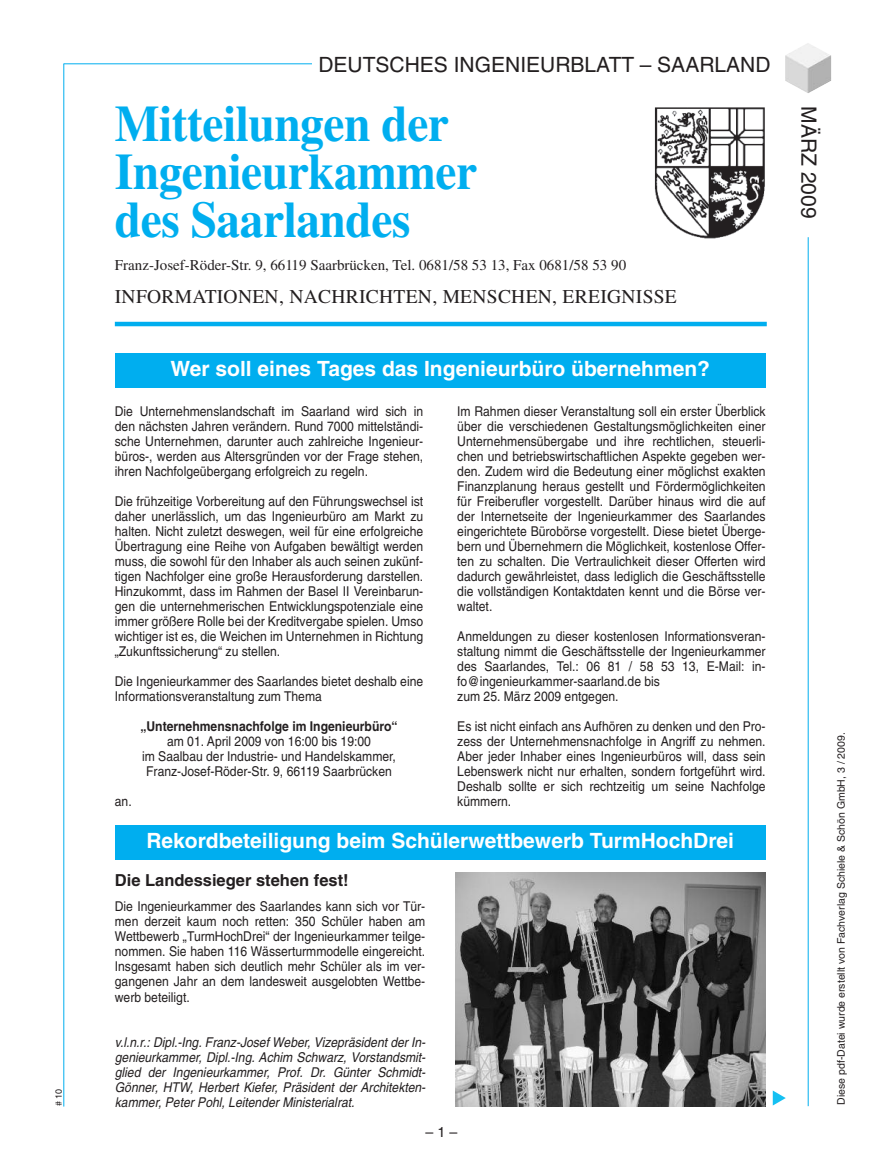
<style>
.page{position:relative;width:872px;height:1170px;background:#fff}
.page>*{position:absolute;margin:0;border:0;box-sizing:border-box;transform-origin:0 0}
.t1{font:700 51px/48px "Times";letter-spacing:-.01em;color:#00aeef;scale:.93 1}
.t2{font:700 21px "Helvetica";color:#fff}
.t3{font:21px "Helvetica";color:#231f20}
.t4{font:19.5px "Times";letter-spacing:.015em;color:#231f20}
.t5{font:700 16.5px "Helvetica";color:#231f20}
.t6{font:15px "Times";color:#231f20}
.t7{font:14.25px "Helvetica";color:#231f20}
.t8{font:13.5px/15px "Helvetica";color:#231f20;text-align:justify;scale:.9 1}
.t9{font:italic 13.5px/15px "Helvetica";color:#231f20;text-align:justify;scale:.9 1}
.t10{font:700 13.5px "Helvetica";color:#231f20;scale:.9 1}
.t11{font:10.5px "Helvetica";color:#231f20}
.t12{font:9px "Helvetica";color:#231f20}
</style>
<div class="page">
<hr style="left:63px;top:64px;width:1px;height:1042px;background:#00aeef">
<hr style="left:807px;top:237px;width:1px;height:869px;background:#00aeef">
<hr style="left:64px;top:63px;width:267px;height:1px;background:#00aeef">
<img style="left:785px;top:43px;width:46px;height:50px">
<div style="left:313px;top:55px;width:459px;height:30px;background:#fff"></div>
<hr style="left:115px;top:322px;width:651px;height:4px;background:#00aeef">
<img style="left:654px;top:107px;width:111px;height:132px">
<div style="left:115px;top:353px;width:650px;height:34px;background:#00aeef"></div>
<div style="left:115px;top:825px;width:650px;height:34px;background:#00aeef"></div>
<img style="left:455px;top:872px;width:310px;height:233px">
<svg style="left:772px;top:1090px;width:13px;height:15px"></svg>
<p class="t12" style="left:55px;top:1106px;width:19px;rotate:-90deg"># 10</p>
<h2 class="t3" style="left:318px;top:57px;width:453px">DEUTSCHES INGENIEURBLATT – SAARLAND</h2>
<h1 class="t1" style="left:115px;top:105px;width:391px">Mitteilungen der<br>Ingenieurkammer des Saarlandes</h1>
<p class="t6" style="left:115px;top:260px;width:513px">Franz-Josef-Röder-Str. 9, 66119 Saarbrücken, Tel. 0681/58 53 13, Fax 0681/58 53 90</p>
<h3 class="t4" style="left:115px;top:290px;width:563px">INFORMATIONEN, NACHRICHTEN, MENSCHEN, EREIGNISSE</h3>
<h2 class="t2" style="left:170px;top:360px;width:541px">Wer soll eines Tages das Ingenieurbüro übernehmen?</h2>
<p class="t8" style="left:115px;top:405px;width:344px">Die Unternehmenslandschaft im Saarland wird sich in den nächsten Jahren verändern. Rund 7000 mittelständi&shy;sche Unternehmen, darunter auch zahlreiche Ingenieur&shy;büros-, werden aus Altersgründen vor der Frage stehen, ihren Nachfolgeübergang erfolgreich zu regeln.</p>
<p class="t8" style="left:115px;top:495px;width:344px">Die frühzeitige Vorbereitung auf den Führungswechsel ist daher unerlässlich, um das Ingenieurbüro am Markt zu halten. Nicht zuletzt deswegen, weil für eine erfolgreiche Übertragung eine Reihe von Aufgaben bewältigt werden muss, die sowohl für den Inhaber als auch seinen zukünf&shy;tigen Nachfolger eine große Herausforderung darstellen.<br>Hinzukommt, dass im Rahmen der Basel II Vereinbarun&shy;gen die unternehmerischen Entwicklungspotenziale eine immer größere Rolle bei der Kreditvergabe spielen. Umso wichtiger ist es, die Weichen im Unternehmen in Richtung „Zukunftssicherung“ zu stellen.</p>
<p class="t8" style="left:115px;top:675px;width:344px">Die Ingenieurkammer des Saarlandes bietet deshalb eine<br>Informationsveranstaltung zum Thema</p>
<p class="t10" style="left:140px;top:721px;width:287px">„Unternehmensnachfolge im Ingenieurbüro“</p>
<p class="t8" style="left:142px;top:735px;width:284px;text-align:center">am 01. April 2009 von 16:00 bis 19:00<br>im Saalbau der Industrie- und Handelskammer,<br>Franz-Josef-Röder-Str. 9, 66119 Saarbrücken</p>
<p class="t8" style="left:115px;top:795px;width:20px">an.</p>
<p class="t8" style="left:457px;top:405px;width:344px">Im Rahmen dieser Veranstaltung soll ein erster Überblick über die verschiedenen Gestaltungsmöglichkeiten einer Unternehmensübergabe und ihre rechtlichen, steuerli&shy;chen und betriebswirtschaftlichen Aspekte gegeben wer&shy;den. Zudem wird die Bedeutung einer möglichst exakten Finanzplanung heraus gestellt und Fördermöglichkeiten für Freiberufler vorgestellt. Darüber hinaus wird die auf der Internetseite der Ingenieurkammer des Saarlandes eingerichtete Bürobörse vorgestellt. Diese bietet Überge&shy;bern und Übernehmern die Möglichkeit, kostenlose Offer&shy;ten zu schalten. Die Vertraulichkeit dieser Offerten wird dadurch gewährleistet, dass lediglich die Geschäftsstelle die vollständigen Kontaktdaten kennt und die Börse ver&shy;waltet.</p>
<p class="t8" style="left:457px;top:630px;width:344px;text-align:left">Anmeldungen zu dieser kostenlosen Informationsveran&shy;staltung nimmt die Geschäftsstelle der Ingenieurkammer des Saarlandes, Tel.: 06 81 / 58 53 13, E-Mail: in&shy;fo@ingenieurkammer-saarland.de bis<br>zum 25. März 2009 entgegen.</p>
<p class="t8" style="left:457px;top:720px;width:344px">Es ist nicht einfach ans Aufhören zu denken und den Pro&shy;zess der Unternehmensnachfolge in Angriff zu nehmen.<br>Aber jeder Inhaber eines Ingenieurbüros will, dass sein Lebenswerk nicht nur erhalten, sondern fortgeführt wird.<br>Deshalb sollte er sich rechtzeitig um seine Nachfolge kümmern.</p>
<h2 class="t2" style="left:146px;top:832px;width:589px">Rekordbeteiligung beim Schülerwettbewerb TurmHochDrei</h2>
<p class="t5" style="left:115px;top:874px;width:235px">Die Landessieger stehen fest!</p>
<p class="t8" style="left:115px;top:900px;width:346px">Die Ingenieurkammer des Saarlandes kann sich vor Tür&shy;men derzeit kaum noch retten: 350 Schüler haben am Wettbewerb „TurmHochDrei“ der Ingenieurkammer teilge&shy;nommen. Sie haben 116 Wässerturmmodelle eingereicht.<br>Insgesamt haben sich deutlich mehr Schüler als im ver&shy;gangenen Jahr an dem landesweit ausgelobten Wettbe&shy;werb beteiligt.</p>
<p class="t9" style="left:115px;top:1035px;width:347px">v.l.n.r.: Dipl.-Ing. Franz-Josef Weber, Vizepräsident der In&shy;genieurkammer, Dipl.-Ing. Achim Schwarz, Vorstandsmit&shy;glied der Ingenieurkammer, Prof. Dr. Günter Schmidt-Gönner, HTW, Herbert Kiefer, Präsident der Architekten&shy;kammer, Peter Pohl, Leitender Ministerialrat.</p>
<p class="t7" style="left:425px;top:1126px;width:33px">–1–</p>
<h2 class="t3" style="left:816px;top:106px;width:114px;rotate:90deg">MÄRZ 2009</h2>
<p class="t11" style="left:837px;top:1104px;width:374px;rotate:-90deg">Diese pdf-Datei wurde erstellt von Fachverlag Schiele &amp; Schön GmbH, 3 / 2009.</p>
</div>
